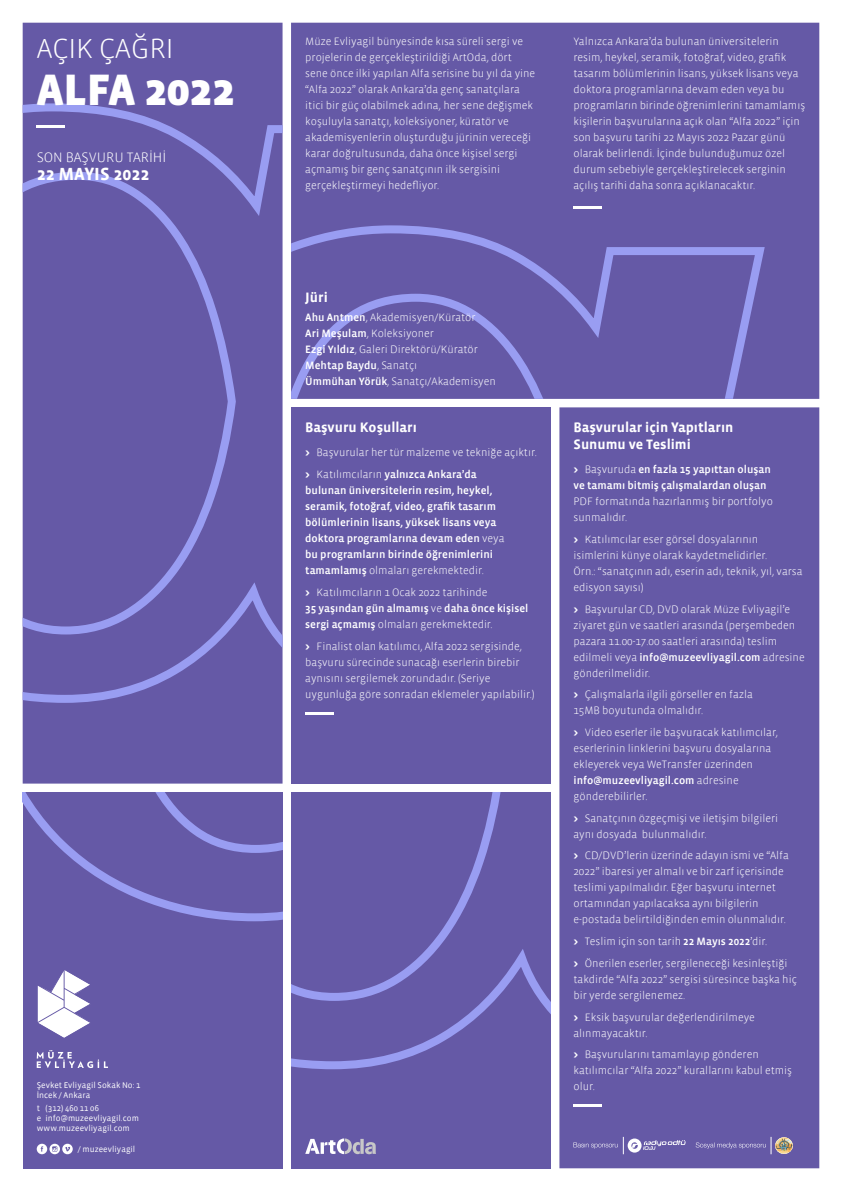
<style>
.page{position:relative;width:842px;height:1191px;background:#fff}
.page>*{position:absolute;margin:0;border:0;box-sizing:border-box;transform-origin:0 0}
.t1{font:900 45px "Vista Sans";color:#fff}
.t2{font:300 28.3px "Vista Sans";color:#fff}
.t3{font:700 18px "Vista Sans";color:#fff}
.t4{font:700 14px/16.8px "Vista Sans";color:#fff}
.t5{font:300 14px "Vista Sans";color:#fff}
.t6{font:300 11px/16px "Vista Sans";color:#fff}
.t7{font:11px/16px "Vista Sans Med";color:#fff}
.t8{font:8.5px/10.2px "Vista Sans";letter-spacing:.005em;color:#fff}
.s1{font-family:"Vista Sans Med";font-weight:400}
.s2{font-family:"Vista Sans";font-weight:300}
.s3{font-weight:900}
.s4{font-family:"Vista Sans";font-weight:900}
</style>
<div class="page">
<div style="left:23px;top:23px;width:260px;height:760px;background:#6559a6"></div>
<svg style="left:23px;top:99px;width:260px;height:608px;background:#685dab"></svg>
<div style="left:23px;top:792px;width:260px;height:376px;background:#6559a6"></div>
<svg style="left:23px;top:792px;width:260px;height:130px"></svg>
<div style="left:291px;top:407px;width:260px;height:376px;background:#6559a6"></div>
<div style="left:291px;top:792px;width:260px;height:376px;background:#6559a6"></div>
<svg style="left:291px;top:792px;width:260px;height:278px"></svg>
<div style="left:291px;top:23px;width:528px;height:198px;background:#6559a6"></div>
<svg style="left:291px;top:221px;width:528px;height:178px;background:#695fad"></svg>
<div style="left:559px;top:407px;width:260px;height:761px;background:#6559a6"></div>
<hr style="left:573px;top:206px;width:29px;height:3px;background:#fff">
<hr style="left:573px;top:1104px;width:29px;height:3px;background:#fff">
<hr style="left:305px;top:712px;width:29px;height:2px;background:#fff">
<svg style="left:37px;top:1050px;width:71px;height:18px"></svg>
<svg style="left:37px;top:970px;width:53px;height:68px"></svg>
<svg style="left:37px;top:1143px;width:36px;height:11px"></svg>
<svg style="left:305px;top:1138px;width:71px;height:16px"></svg>
<hr style="left:37px;top:125px;width:28px;height:3px;background:#fff">
<svg style="left:573px;top:1136px;width:113px;height:18px;background:#7c72b3"></svg>
<svg style="left:696px;top:1136px;width:76px;height:18px"></svg>
<img style="left:775px;top:1137px;width:17px;height:17px">
<h2 class="t2" style="left:37px;top:33px;width:139px">AÇIK ÇAĞRI</h2>
<h1 class="t1" style="left:37px;top:64px;width:199px">ALFA 2022</h1>
<p class="t5" style="left:37px;top:150px;width:131px">SON BAŞVURU TARİHİ</p>
<h3 class="t3" style="left:37px;top:164px;width:114px">22 MAYIS 2022</h3>
<p class="t8" style="left:37px;top:1079px;width:105px">Şevket Evliyagil Sokak No: 1<br>İncek / Ankara</p>
<p class="t8" style="left:37px;top:1102px;width:104px">t (312) 460 11 06<br>e info@muzeevliyagil.com www.muzeevliyagil.com</p>
<p class="t8" style="left:78px;top:1143px;width:59px">/ muzeevliyagil</p>
<p class="t6" style="left:305px;top:33px;width:232px">Müze Evliyagil bünyesinde kısa süreli sergi ve projelerin de gerçekleştirildiği ArtOda, dört sene önce ilki yapılan Alfa serisine bu yıl da yine “Alfa 2022” olarak Ankara’da genç sanatçılara itici bir güç olabilmek adına, her sene değişmek koşuluyla sanatçı, koleksiyoner, küratör ve akademisyenlerin oluşturduğu jürinin vereceği karar doğrultusunda, daha önce kişisel sergi açmamış bir genç sanatçının ilk sergisini gerçekleştirmeyi hedefliyor.</p>
<p class="t6" style="left:573px;top:33px;width:233px">Yalnızca Ankara’da bulunan üniversitelerin resim, heykel, seramik, fotoğraf, video, grafik tasarım bölümlerinin lisans, yüksek lisans veya doktora programlarına devam eden veya bu programların birinde öğrenimlerini tamamlamış kişilerin başvurularına açık olan “Alfa 2022” için son başvuru tarihi 22 Mayıs 2022 Pazar günü olarak belirlendi. İçinde bulunduğumuz özel durum sebebiyle gerçekleştirelecek serginin açılış tarihi daha sonra açıklanacaktır.</p>
<p class="t4" style="left:305px;top:289px;width:24px">Jüri</p>
<p class="t6" style="left:305px;top:309px;width:174px"><span class="s1">Ahu Antmen</span>, Akademisyen/Küratör<br><span class="s1">Ari Meşulam</span>, Koleksiyoner<br><span class="s1">Ezgi Yıldız</span>, Galeri Direktörü/Küratör</p>
<p class="t7" style="left:305px;top:357px;width:114px">Mehtap Baydu<span class="s2">, Sanatçı</span></p>
<p class="t6" style="left:305px;top:373px;width:192px"><span class="s1">Ümmühan Yörük</span>, Sanatçı/Akademisyen</p>
<p class="t4" style="left:305px;top:419px;width:113px">Başvuru Koşulları</p>
<p class="t6" style="left:305px;top:445px;width:233px"><span class="s3">&gt;</span> Başvurular her tür malzeme ve tekniğe açıktır.</p>
<p class="t7" style="left:305px;top:466px;width:201px"><span class="s4">&gt;</span> <span class="s2">Katılımcıların</span> yalnızca Ankara’da bulunan üniversitelerin resim, heykel, seramik, fotoğraf, video, grafik tasarım bölümlerinin lisans, yüksek lisans veya doktora programlarına devam eden <span class="s2">veya </span>bu programların birinde öğrenimlerini</p>
<p class="t6" style="left:305px;top:559px;width:184px;line-height:21.7px"><span class="s1">tamamlamış</span> olmaları gerekmektedir. <span class="s3">&gt;</span> Katılımcıların 1 Ocak 2022 tarihinde</p>
<p class="t7" style="left:305px;top:600px;width:225px">35 yaşından gün almamış <span class="s2">ve</span> daha önce kişisel</p>
<p class="t6" style="left:305px;top:613px;width:218px;line-height:21.7px"><span class="s1">sergi açmamış</span> olmaları gerekmektedir.<br><span class="s3">&gt;</span> Finalist olan katılımcı, Alfa 2022 sergisinde,</p>
<p class="t6" style="left:305px;top:654px;width:231px">başvuru sürecinde sunacağı eserlerin birebir aynısını sergilemek zorundadır. (Seriye uygunluğa göre sonradan eklemeler yapılabilir.)</p>
<p class="t4" style="left:573px;top:419px;width:161px">Başvurular için Yapıtların<br>Sunumu ve Teslimi</p>
<p class="t7" style="left:573px;top:461px;width:199px"><span class="s4">&gt;</span> <span class="s2">Başvuruda</span> en fazla 15 yapıttan oluşan ve tamamı bitmiş çalışmalardan oluşan</p>
<p class="t6" style="left:573px;top:493px;width:201px">PDF formatında hazırlanmış bir portfolyo sunmalıdır.</p>
<p class="t6" style="left:573px;top:531px;width:231px"><span class="s3">&gt;</span> Katılımcılar eser görsel dosyalarının isimlerini künye olarak kaydetmelidirler.<br>Örn.: “sanatçının adı, eserin adı, teknik, yıl, varsa edisyon sayısı)</p>
<p class="t6" style="left:573px;top:601px;width:223px"><span class="s3">&gt;</span> Başvurular CD, DVD olarak Müze Evliyagil’e ziyaret gün ve saatleri arasında (perşembeden pazara 11.00-17.00 saatleri arasında) teslim</p>
<p class="t7" style="left:573px;top:649px;width:233px"><span class="s2">edilmeli veya</span> info@muzeevliyagil.com <span class="s2">adresine</span></p>
<p class="t6" style="left:573px;top:662px;width:181px;line-height:21.7px">gönderilmelidir.<br><span class="s3">&gt;</span> Çalışmalarla ilgili görseller en fazla</p>
<p class="t6" style="left:573px;top:700px;width:206px;line-height:21.7px">15MB boyutunda olmalıdır.<br><span class="s3">&gt;</span> Video eserler ile başvuracak katılımcılar,</p>
<p class="t6" style="left:573px;top:740px;width:199px">eserlerinin linklerini başvuru dosyalarına ekleyerek veya WeTransfer üzerinden</p>
<p class="t7" style="left:573px;top:772px;width:167px">info@muzeevliyagil.com <span class="s2">adresine</span></p>
<p class="t6" style="left:573px;top:785px;width:206px;line-height:21.7px">gönderebilirler.<br><span class="s3">&gt;</span> Sanatçının özgeçmişi ve iletişim bilgileri</p>
<p class="t6" style="left:573px;top:823px;width:217px;line-height:21.7px">aynı dosyada bulunmalıdır.<br><span class="s3">&gt;</span> CD/DVD’lerin üzerinde adayın ismi ve “Alfa</p>
<p class="t6" style="left:573px;top:864px;width:214px">2022” ibaresi yer almalı ve bir zarf içerisinde teslimi yapılmalıdır. Eğer başvuru internet ortamından yapılacaksa aynı bilgilerin e-postada belirtildiğinden emin olunmalıdır.</p>
<p class="t6" style="left:573px;top:930px;width:215px;line-height:21.7px"><span class="s3">&gt;</span> Teslim için son tarih <span class="s1">22 Mayıs 2022</span>’dir.<br><span class="s3">&gt;</span> Önerilen eserler, sergileneceği kesinleştiği</p>
<p class="t6" style="left:573px;top:971px;width:225px">takdirde “Alfa 2022” sergisi süresince başka hiç bir yerde sergilenemez.</p>
<p class="t6" style="left:573px;top:1009px;width:183px"><span class="s3">&gt;</span> Eksik başvurular değerlendirilmeye alınmayacaktır.</p>
<p class="t6" style="left:573px;top:1046px;width:220px"><span class="s3">&gt;</span> Başvurularını tamamlayıp gönderen katılımcılar “Alfa 2022” kurallarını kabul etmiş olur.</p>
</div>
